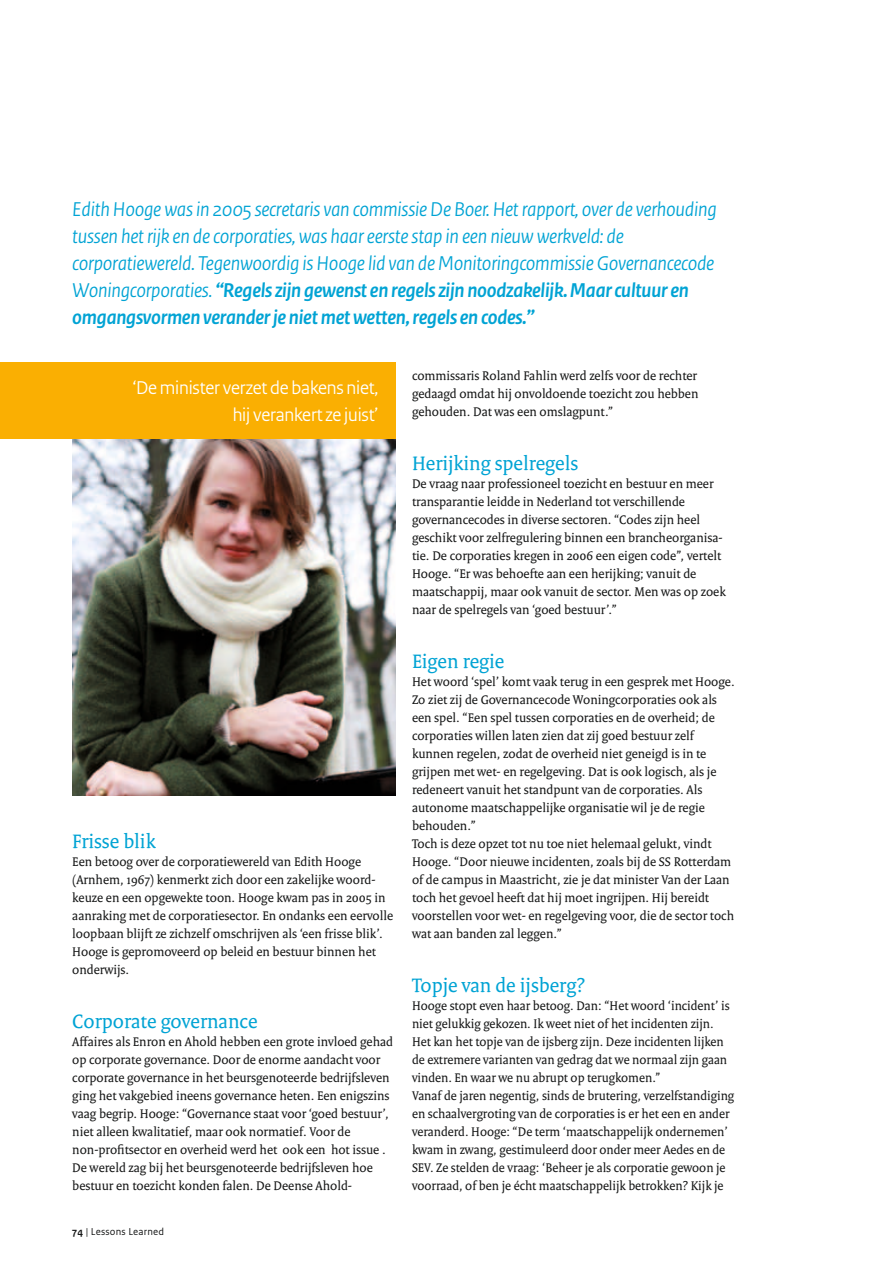
<style>
.page{position:relative;width:893px;height:1263px;background:#fff}
.page>*{position:absolute;margin:0;border:0;box-sizing:border-box;transform-origin:0 0}
.t1{font:italic 21px/27px "Rijksoverheid Sans Heading";letter-spacing:-.01em;color:#00a3d4}
.t2{font:21px "Rijksoverheid Serif";color:#00a3d4}
.t3{font:19.5px/27px "Rijksoverheid Sans Heading";letter-spacing:-.01em;color:#fff;text-align:right}
.t4{font:13.5px/18px "Rijksoverheid Serif";color:#151616}
.t5{font:10.5px "Rijksoverheid Sans Text";letter-spacing:.015em;color:#151616}
.s1{font-weight:700}
</style>
<div class="page">
<img style="left:72px;top:438px;width:323px;height:358px">
<div style="left:0;top:362px;width:395px;height:76px;background:#faaf02"></div>
<p class="t1" style="left:72px;top:196px;width:646px">Edith Hooge was in 2005 secretaris van commissie De Boer. Het rapport, over de verhouding tussen het rijk en de corporaties, was haar eerste stap in een nieuw werkveld: de corporatiewereld. Tegenwoordig is Hooge lid van de Monitoringcommissie Governancecode Woningcorporaties. <span class="s1">“Regels zijn gewenst en regels zijn noodzakelijk. Maar cultuur en omgangsvormen verander je niet met wetten, regels en codes.”</span></p>
<h2 class="t3" style="left:132px;top:374px;width:247px">‘De minister verzet de bakens niet, hij verankert ze juist’</h2>
<h1 class="t2" style="left:72px;top:829px;width:85px">Frisse blik</h1>
<p class="t4" style="left:72px;top:852px;width:322px">Een betoog over de corporatiewereld van Edith Hooge (Arnhem, 1967) kenmerkt zich door een zakelijke woord&shy;keuze en een opgewekte toon. Hooge kwam pas in 2005 in aanraking met de corporatiesector. En ondanks een eervolle loopbaan blijft ze zichzelf omschrijven als ‘een frisse blik’.<br>Hooge is gepromoveerd op beleid en bestuur binnen het onderwijs.</p>
<h1 class="t2" style="left:72px;top:1009px;width:187px">Corporate governance</h1>
<p class="t4" style="left:72px;top:1032px;width:322px">Affaires als Enron en Ahold hebben een grote invloed gehad op corporate governance. Door de enorme aandacht voor corporate governance in het beursgenoteerde bedrijfsleven ging het vakgebied ineens governance heten. Een enigszins vaag begrip. Hooge: “Governance staat voor ‘goed bestuur’, niet alleen kwalitatief, maar ook normatief. Voor de non-profitsector en overheid werd het ook een hot issue .<br>De wereld zag bij het beursgenoteerde bedrijfsleven hoe bestuur en toezicht konden falen. De Deense Ahold-</p>
<p class="t5" style="left:72px;top:1226px;width:93px"><span class="s1">74</span> | Lessons Learned</p>
<p class="t4" style="left:412px;top:366px;width:288px;text-align:justify">commissaris Roland Fahlin werd zelfs voor de rechter gedaagd omdat hij onvoldoende toezicht zou hebben gehouden. Dat was een omslagpunt.”</p>
<h1 class="t2" style="left:412px;top:451px;width:168px">Herijking spelregels</h1>
<p class="t4" style="left:412px;top:474px;width:315px">De vraag naar professioneel toezicht en bestuur en meer transparantie leidde in Nederland tot verschillende governancecodes in diverse sectoren. “Codes zijn heel geschikt voor zelfregulering binnen een brancheorganisa&shy;tie. De corporaties kregen in 2006 een eigen code”, vertelt Hooge. “Er was behoefte aan een herijking; vanuit de maatschappij, maar ook vanuit de sector. Men was op zoek naar de spelregels van ‘goed bestuur’.”</p>
<h1 class="t2" style="left:412px;top:649px;width:94px">Eigen regie</h1>
<p class="t4" style="left:412px;top:672px;width:324px">Het woord ‘spel’ komt vaak terug in een gesprek met Hooge.<br>Zo ziet zij de Governancecode Woningcorporaties ook als een spel. “Een spel tussen corporaties en de overheid; de corporaties willen laten zien dat zij goed bestuur zelf kunnen regelen, zodat de overheid niet geneigd is in te grijpen met wet- en regelgeving. Dat is ook logisch, als je redeneert vanuit het standpunt van de corporaties. Als autonome maatschappelijke organisatie wil je de regie behouden.”<br>Toch is deze opzet tot nu toe niet helemaal gelukt, vindt Hooge. “Door nieuwe incidenten, zoals bij de SS Rotterdam of de campus in Maastricht, zie je dat minister Van der Laan toch het gevoel heeft dat hij moet ingrijpen. Hij bereidt voorstellen voor wet- en regelgeving voor, die de sector toch wat aan banden zal leggen.”</p>
<h1 class="t2" style="left:412px;top:973px;width:175px">Topje van de ijsberg?</h1>
<p class="t4" style="left:412px;top:996px;width:324px">Hooge stopt even haar betoog. Dan: “Het woord ‘incident’ is niet gelukkig gekozen. Ik weet niet of het incidenten zijn.<br>Het kan het topje van de ijsberg zijn. Deze incidenten lijken de extremere varianten van gedrag dat we normaal zijn gaan vinden. En waar we nu abrupt op terugkomen.”<br>Vanaf de jaren negentig, sinds de brutering, verzelfstandiging en schaalvergroting van de corporaties is er het een en ander veranderd. Hooge: “De term ‘maatschappelijk ondernemen’ kwam in zwang, gestimuleerd door onder meer Aedes en de SEV. Ze stelden de vraag: ‘Beheer je als corporatie gewoon je voorraad, of ben je écht maatschappelijk betrokken? Kijk je</p>
</div>
